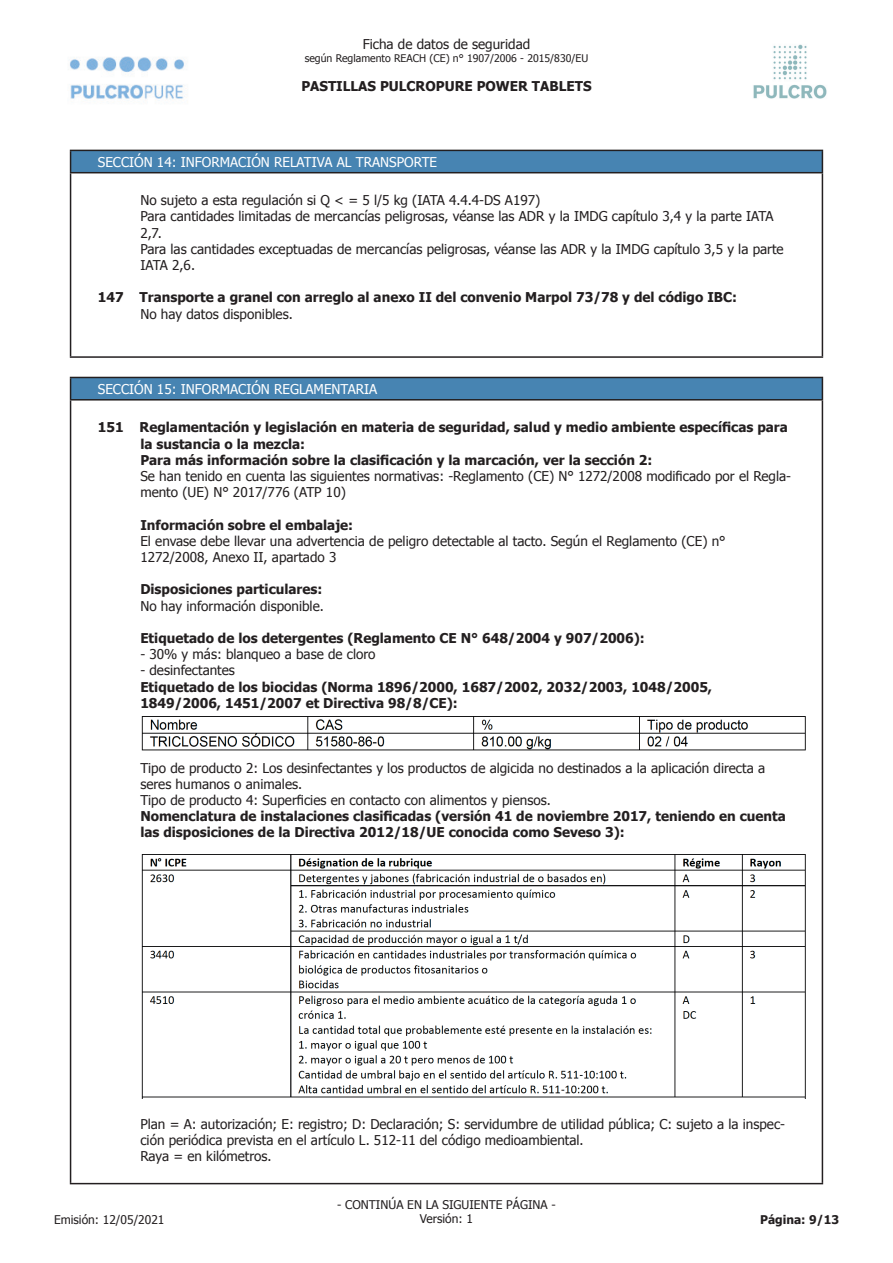
<style>
.page{position:relative;width:893px;height:1263px;background:#fff}
.page>*{position:absolute;margin:0;border:0;box-sizing:border-box;transform-origin:0 0}
.t1{font:13.5px/16.2px "Tahoma";color:#231f20}
.t2{font:700 13.5px/16.2px "Tahoma";color:#231f20}
.t3{font:13.5px "Tahoma";color:#fff}
.t4{font:12px "Tahoma";color:#231f20}
.t5{font:700 12px "Tahoma";color:#231f20}
.t6{font:10.5px "Tahoma";color:#231f20}
</style>
<div class="page">
<img style="left:70px;top:56px;width:115px;height:45px">
<img style="left:753px;top:44px;width:74px;height:55px">
<div style="left:71px;top:150px;width:751px;height:23px;background:#4784b2"></div>
<hr style="left:70px;top:150px;width:753px;height:1px;background:#231f20">
<svg style="left:70px;top:151px;width:1px;height:21px"></svg>
<svg style="left:822px;top:151px;width:1px;height:21px"></svg>
<hr style="left:70px;top:172px;width:753px;height:1px;background:#231f20">
<hr style="left:70px;top:173px;width:1px;height:183px;background:#231f20">
<hr style="left:822px;top:173px;width:1px;height:183px;background:#231f20">
<hr style="left:70px;top:356px;width:753px;height:2px;background:#231f20">
<div style="left:71px;top:377px;width:751px;height:23px;background:#4784b2"></div>
<hr style="left:70px;top:377px;width:753px;height:1px;background:#231f20">
<svg style="left:70px;top:378px;width:1px;height:21px"></svg>
<svg style="left:822px;top:378px;width:1px;height:21px"></svg>
<hr style="left:70px;top:399px;width:753px;height:1px;background:#231f20">
<hr style="left:70px;top:400px;width:1px;height:783px;background:#231f20">
<hr style="left:822px;top:400px;width:1px;height:783px;background:#231f20">
<hr style="left:70px;top:1183px;width:753px;height:1px;background:#231f20">
<img style="left:141px;top:716px;width:665px;height:35px">
<img style="left:141px;top:854px;width:665px;height:244px">
<p class="t1" style="left:363px;top:36px;width:169px">Ficha de datos de seguridad</p>
<p class="t6" style="left:305px;top:51px;width:285px">según Reglamento REACH (CE) n° 1907/2006 - 2015/830/EU</p>
<p class="t2" style="left:301px;top:77px;width:292px">PASTILLAS PULCROPURE POWER TABLETS</p>
<p class="t3" style="left:98px;top:153px;width:341px">SECCIÓN 14: INFORMACIÓN RELATIVA AL TRANSPORTE</p>
<p class="t1" style="left:140px;top:192px;width:645px">No sujeto a esta regulación si Q &lt; = 5 l/5 kg (IATA 4.4.4-DS A197)<br>Para cantidades limitadas de mercancías peligrosas, véanse las ADR y la IMDG capítulo 3,4 y la parte IATA 2,7.<br>Para las cantidades exceptuadas de mercancías peligrosas, véanse las ADR y la IMDG capítulo 3,5 y la parte IATA 2,6.</p>
<p class="t2" style="left:98px;top:289px;width:641px">147 Transporte a granel con arreglo al anexo II del convenio Marpol 73/78 y del código IBC:</p>
<p class="t1" style="left:140px;top:305px;width:154px">No hay datos disponibles.</p>
<p class="t3" style="left:98px;top:380px;width:281px">SECCIÓN 15: INFORMACIÓN REGLAMENTARIA</p>
<p class="t2" style="left:140px;top:418px;width:649px;text-indent:-43px">151 Reglamentación y legislación en materia de seguridad, salud y medio ambiente específicas para la sustancia o la mezcla:<br>Para más información sobre la clasificación y la marcación, ver la sección 2:</p>
<p class="t1" style="left:140px;top:467px;width:652px">Se han tenido en cuenta las siguientes normativas: -Reglamento (CE) N° 1272/2008 modificado por el Regla&shy;mento (UE) N° 2017/776 (ATP 10)</p>
<p class="t2" style="left:140px;top:516px;width:214px">Información sobre el embalaje:</p>
<p class="t1" style="left:140px;top:532px;width:587px">El envase debe llevar una advertencia de peligro detectable al tacto. Según el Reglamento (CE) n°<br>1272/2008, Anexo II, apartado 3</p>
<p class="t2" style="left:140px;top:580px;width:183px">Disposiciones particulares:</p>
<p class="t1" style="left:140px;top:597px;width:185px">No hay información disponible.</p>
<p class="t2" style="left:140px;top:629px;width:506px">Etiquetado de los detergentes (Reglamento CE N° 648/2004 y 907/2006):</p>
<p class="t1" style="left:140px;top:645px;width:237px">- 30% y más: blanqueo a base de cloro</p>
<p class="t1" style="left:140px;top:662px;width:96px">- desinfectantes</p>
<p class="t2" style="left:140px;top:678px;width:573px">Etiquetado de los biocidas (Norma 1896/2000, 1687/2002, 2032/2003, 1048/2005,<br>1849/2006, 1451/2007 et Directiva 98/8/CE):</p>
<p class="t1" style="left:140px;top:759px;width:626px">Tipo de producto 2: Los desinfectantes y los productos de algicida no destinados a la aplicación directa a seres humanos o animales.<br>Tipo de producto 4: Superficies en contacto con alimentos y piensos.</p>
<p class="t2" style="left:140px;top:807px;width:647px">Nomenclatura de instalaciones clasificadas (versión 41 de noviembre 2017, teniendo en cuenta las disposiciones de la Directiva 2012/18/UE conocida como Seveso 3):</p>
<p class="t1" style="left:140px;top:1115px;width:646px">Plan = A: autorización; E: registro; D: Declaración; S: servidumbre de utilidad pública; C: sujeto a la inspec&shy;ción periódica prevista en el artículo L. 512-11 del código medioambiental.<br>Raya = en kilómetros.</p>
<p class="t4" style="left:337px;top:1196px;width:220px">- CONTINÚA EN LA SIGUIENTE PÁGINA -</p>
<p class="t4" style="left:54px;top:1211px;width:112px">Emisión: 12/05/2021</p>
<p class="t4" style="left:420px;top:1210px;width:55px">Versión: 1</p>
<p class="t5" style="left:760px;top:1211px;width:80px">Página: 9/13</p>
</div>
